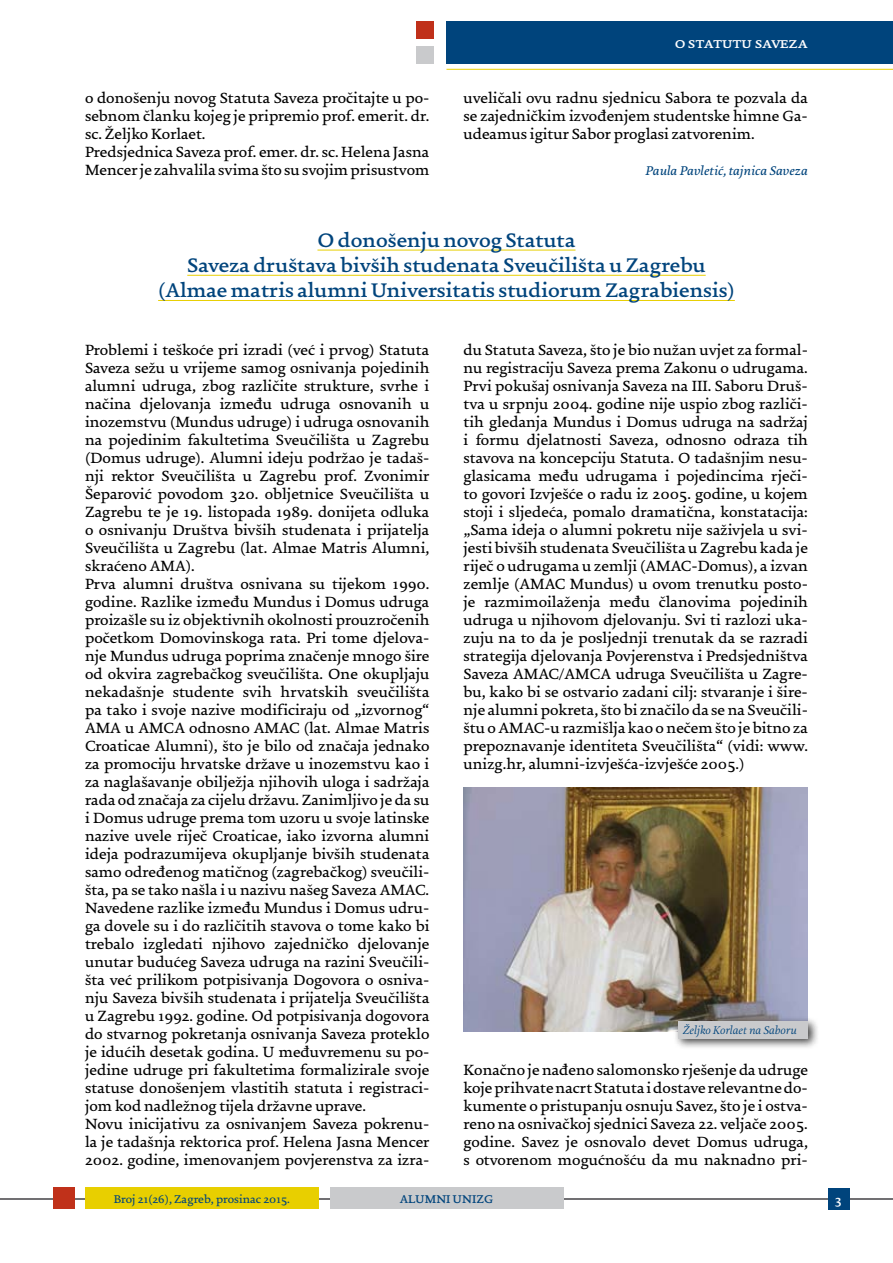
<style>
.page{position:relative;width:893px;height:1263px;background:#fff}
.page>*{position:absolute;margin:0;border:0;box-sizing:border-box;transform-origin:0 0}
.t1{font:700 21px/25.2px "Uni Zg";color:#00447c;text-align:center}
.t2{font:500 15.75px/18px "Uni Zg";color:#000;text-align:justify}
.t3{font:700 15.75px "Uni Zg";letter-spacing:-.02em;color:#fff}
.t4{font:italic 500 13.5px "Uni Zg";color:#00447c}
.t5{font:700 13.5px "Uni Zg";color:#fff}
.t6{font:500 12px "Uni Zg";color:#00447c}
.t7{font:italic 300 12px "Uni Zg";color:#00447c}
.t8{font:700 12px "Uni Zg";color:#00447c}
</style>
<div class="page">
<hr style="left:0;top:1198px;width:893px;height:1px;background:#717073">
<div style="left:828px;top:1188px;width:21px;height:21px;background:#00447c"></div>
<div style="left:53px;top:1188px;width:21px;height:21px;background:#c0311a"></div>
<div style="left:330px;top:1188px;width:233px;height:21px;background:#c9cacc"></div>
<div style="left:85px;top:1188px;width:234px;height:21px;background:#e8cf00"></div>
<div style="left:446px;top:21px;width:447px;height:43px;background:#00447c"></div>
<div style="left:417px;top:47px;width:17px;height:17px;background:#c9cacc"></div>
<div style="left:417px;top:21px;width:17px;height:17px;background:#c0311a"></div>
<hr style="left:446px;top:69px;width:447px;height:1px;background:#e8cf00">
<img style="left:463px;top:787px;width:345px;height:245px">
<div style="left:673px;top:1016px;width:146px;height:33px;background:#000;opacity:.75"></div>
<div style="left:679px;top:1021px;width:129px;height:17px;background:#c9cacc"></div>
<hr style="left:317px;top:250px;width:258px;height:1px;background:#e8cf00">
<hr style="left:187px;top:275px;width:519px;height:1px;background:#e8cf00">
<hr style="left:158px;top:300px;width:577px;height:1px;background:#e8cf00">
<p class="t3" style="left:675px;top:35px;width:134px">o statutu saveza</p>
<p class="t2" style="left:85px;top:90px;width:346px;text-align:left">o donošenju novog Statuta Saveza pročitajte u po&shy;sebnom članku kojeg je pripremio prof. emerit. dr. sc. Željko Korlaet.<br>Predsjednica Saveza prof. emer. dr. sc. Helena Jasna Mencer je zahvalila svima što su svojim prisustvom</p>
<p class="t2" style="left:463px;top:90px;width:346px">uveličali ovu radnu sjednicu Sabora te pozvala da se zajedničkim izvođenjem studentske himne Ga&shy;udeamus igitur Sabor proglasi zatvorenim.</p>
<p class="t4" style="left:645px;top:163px;width:164px">Paula Pavletić, tajnica Saveza</p>
<h1 class="t1" style="left:158px;top:229px;width:578px">O donošenju novog Statuta<br>Saveza društava bivših studenata Sveučilišta u Zagrebu (Almae matris alumni Universitatis studiorum Zagrabiensis)</h1>
<p class="t2" style="left:85px;top:342px;width:346px;text-align:left">Problemi i teškoće pri izradi (već i prvog) Statuta Saveza sežu u vrijeme samog osnivanja pojedinih alumni udruga, zbog različite strukture, svrhe i načina djelovanja između udruga osnovanih u inozemstvu (Mundus udruge) i udruga osnovanih na pojedinim fakultetima Sveučilišta u Zagrebu (Domus udruge). Alumni ideju podržao je tadaš&shy;nji rektor Sveučilišta u Zagrebu prof. Zvonimir Šeparović povodom 320. obljetnice Sveučilišta u Zagrebu te je 19. listopada 1989. donijeta odluka o osnivanju Društva bivših studenata i prijatelja Sveučilišta u Zagrebu (lat. Almae Matris Alumni, skraćeno AMA).<br>Prva alumni društva osnivana su tijekom 1990. godine. Razlike između Mundus i Domus udruga proizašle su iz objektivnih okolnosti prouzročenih početkom Domovinskoga rata. Pri tome djelova&shy;nje Mundus udruga poprima značenje mnogo šire od okvira zagrebačkog sveučilišta. One okupljaju nekadašnje studente svih hrvatskih sveučilišta pa tako i svoje nazive modificiraju od „izvornog“ AMA u AMCA odnosno AMAC (lat. Almae Matris Croaticae Alumni), što je bilo od značaja jednako za promociju hrvatske države u inozemstvu kao i za naglašavanje obilježja njihovih uloga i sadržaja rada od značaja za cijelu državu. Zanimljivo je da su i Domus udruge prema tom uzoru u svoje latinske nazive uvele riječ Croaticae, iako izvorna alumni ideja podrazumijeva okupljanje bivših studenata samo određenog matičnog (zagrebačkog) sveučili&shy;šta, pa se tako našla i u nazivu našeg Saveza AMAC.<br>Navedene razlike između Mundus i Domus udru&shy;ga dovele su i do različitih stavova o tome kako bi trebalo izgledati njihovo zajedničko djelovanje unutar budućeg Saveza udruga na razini Sveučili&shy;šta već prilikom potpisivanja Dogovora o osniva&shy;nju Saveza bivših studenata i prijatelja Sveučilišta u Zagrebu 1992. godine. Od potpisivanja dogovora do stvarnog pokretanja osnivanja Saveza proteklo je idućih desetak godina. U međuvremenu su po&shy;jedine udruge pri fakultetima formalizirale svoje statuse donošenjem vlastitih statuta i registraci&shy;jom kod nadležnog tijela državne uprave.<br>Novu inicijativu za osnivanjem Saveza pokrenu&shy;la je tadašnja rektorica prof. Helena Jasna Mencer 2002. godine, imenovanjem povjerenstva za izra-</p>
<p class="t2" style="left:463px;top:342px;width:346px">du Statuta Saveza, što je bio nužan uvjet za formal&shy;nu registraciju Saveza prema Zakonu o udrugama.<br>Prvi pokušaj osnivanja Saveza na III. Saboru Druš&shy;tva u srpnju 2004. godine nije uspio zbog različi&shy;tih gledanja Mundus i Domus udruga na sadržaj i formu djelatnosti Saveza, odnosno odraza tih stavova na koncepciju Statuta. O tadašnjim nesu&shy;glasicama među udrugama i pojedincima rječi&shy;to govori Izvješće o radu iz 2005. godine, u kojem stoji i sljedeća, pomalo dramatična, konstatacija: „Sama ideja o alumni pokretu nije saživjela u svi&shy;jesti bivših studenata Sveučilišta u Zagrebu kada je riječ o udrugama u zemlji (AMAC-Domus), a izvan zemlje (AMAC Mundus) u ovom trenutku posto&shy;je razmimoilaženja među članovima pojedinih udruga u njihovom djelovanju. Svi ti razlozi uka&shy;zuju na to da je posljednji trenutak da se razradi strategija djelovanja Povjerenstva i Predsjedništva Saveza AMAC/AMCA udruga Sveučilišta u Zagre&shy;bu, kako bi se ostvario zadani cilj: stvaranje i šire&shy;nje alumni pokreta, što bi značilo da se na Sveučili&shy;štu o AMAC-u razmišlja kao o nečem što je bitno za prepoznavanje identiteta Sveučilišta“ (vidi: www. unizg.hr, alumni-izvješća-izvješće 2005.)</p>
<p class="t7" style="left:683px;top:1024px;width:116px">Željko Korlaet na Saboru</p>
<p class="t2" style="left:463px;top:1062px;width:346px">Konačno je nađeno salomonsko rješenje da udruge koje prihvate nacrt Statuta i dostave relevantne do&shy;kumente o pristupanju osnuju Savez, što je i ostva&shy;reno na osnivačkoj sjednici Saveza 22. veljače 2005. godine. Savez je osnovalo devet Domus udruga, s otvorenom mogućnošću da mu naknadno pri-</p>
<p class="t6" style="left:114px;top:1193px;width:178px">Broj 21(26), Zagreb, prosinac 2015.</p>
<p class="t8" style="left:400px;top:1193px;width:95px">ALUMNI UNIZG</p>
<p class="t5" style="left:835px;top:1192px;width:9px">3</p>
</div>
